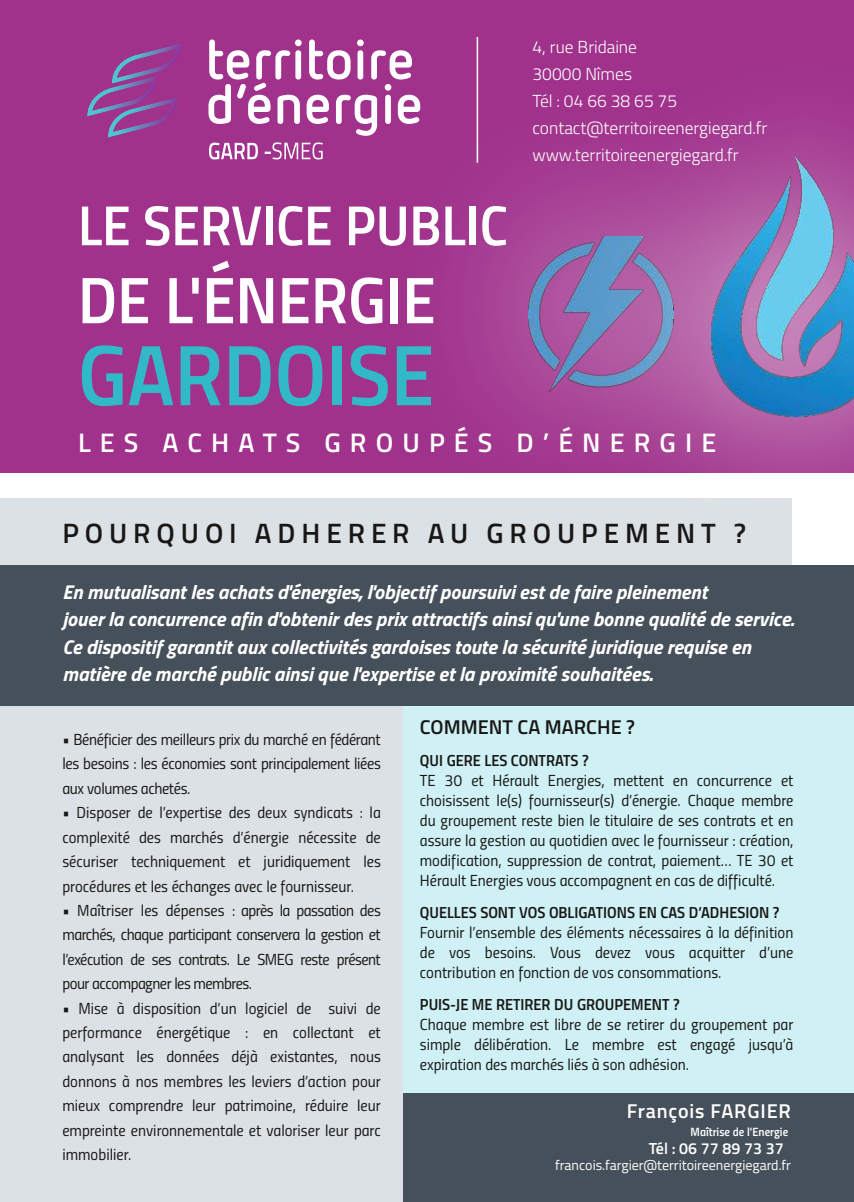
<style>
.page{position:relative;width:854px;height:1202px;background:#fff}
.page>*{position:absolute;margin:0;border:0;box-sizing:border-box;transform-origin:0 0}
.t1{font:86px "Titillium Semibold Upright";color:#32b9c8}
.t2{font:65.8px "Titillium Semibold Upright";color:#fff}
.t3{font:56.4px "Titillium Semibold Upright";color:#fff}
.t4{font:600 28px "Titillium";letter-spacing:.21em;color:#181715}
.t5{font:600 26.8px "Titillium";letter-spacing:.34em;color:#fff}
.t6{font:italic 700 20px/27.6px "Titillium";color:#fff}
.t7{font:600 20px "Titillium";color:#181715}
.t8{font:600 20px "Titillium";letter-spacing:.04em;color:#fff}
.t9{font:300 17.4px/27px "Titillium";color:#fff}
.t10{font:16px/24.4px "Titillium Regular Upright";letter-spacing:-.005em;color:#181715;text-align:justify}
.t11{font:16px "Titillium Semibold Upright";color:#181715}
.t12{font:600 16px "Titillium";color:#fff}
.t13{font:14px "Titillium";letter-spacing:-.005em;color:#fff}
.t14{font:12px "Titillium Semibold Upright";letter-spacing:.005em;color:#fff}
</style>
<div class="page">
<div style="left:0;top:499px;width:791px;height:703px;background:#dce1e5"></div>
<div style="left:403px;top:1084px;width:450px;height:118px;background:#46505a"></div>
<div style="left:0;top:0;width:853px;height:472px;background:#a0328c"></div>
<hr style="left:476px;top:37px;width:2px;height:126px;background:#fff">
<svg style="left:87px;top:44px;width:94px;height:94px"></svg>
<svg style="left:208px;top:40px;width:204px;height:94px"></svg>
<svg style="left:209px;top:142px;width:113px;height:18px"></svg>
<div style="left:403px;top:701px;width:450px;height:392px;background:#cff0f4"></div>
<div style="left:0;top:565px;width:853px;height:140px;background:#46505a"></div>
<svg style="left:358px;top:66px;width:183px;height:433px"></svg>
<img style="left:528px;top:236px;width:13px;height:158px">
<svg style="left:541px;top:122px;width:312px;height:443px"></svg>
<img style="left:711px;top:157px;width:142px;height:259px">
<p class="t9" style="left:532px;top:35px;width:236px">4, rue Bridaine<br>30000 Nîmes<br>Tél : 04 66 38 65 75 contact@territoireenergiegard.fr www.territoireenergiegard.fr</p>
<h3 class="t3" style="left:78px;top:203px;width:431px">LE SERVICE PUBLIC</h3>
<h2 class="t2" style="left:78px;top:274px;width:359px">DE L'ÉNERGIE</h2>
<h1 class="t1" style="left:78px;top:341px;width:357px">GARDOISE</h1>
<h3 class="t5" style="left:78px;top:431px;width:639px">LES ACHATS GROUPÉS D’ÉNERGIE</h3>
<h3 class="t4" style="left:62px;top:522px;width:685px">POURQUOI ADHERER AU GROUPEMENT ?</h3>
<p class="t6" style="left:62px;top:580px;width:732px">En mutualisant les achats d'énergies, l'objectif poursuivi est de faire pleinement<br>jouer la concurrence afin d'obtenir des prix attractifs ainsi qu'une bonne qualité de service.<br>Ce dispositif garantit aux collectivités gardoises toute la sécurité juridique requise en matière de marché public ainsi que l'expertise et la proximité souhaitées.</p>
<p class="t10" style="left:62px;top:729px;width:320px">• Bénéficier des meilleurs prix du marché en fédérant les besoins : les économies sont principalement liées aux volumes achetés.</p>
<p class="t10" style="left:62px;top:802px;width:320px">• Disposer de l’expertise des deux syndicats : la complexité des marchés d’énergie nécessite de sécuriser techniquement et juridiquement les procédures et les échanges avec le fournisseur.</p>
<p class="t10" style="left:62px;top:900px;width:320px">• Maîtriser les dépenses : après la passation des marchés, chaque participant conservera la gestion et l’exécution de ses contrats. Le SMEG reste présent pour accompagner les membres.</p>
<p class="t10" style="left:62px;top:997px;width:320px">• Mise à disposition d’un logiciel de suivi de performance énergétique : en collectant et analysant les données déjà existantes, nous donnons à nos membres les leviers d’action pour mieux comprendre leur patrimoine, réduire leur empreinte environnementale et valoriser leur parc immobilier.</p>
<p class="t7" style="left:420px;top:719px;width:216px">COMMENT CA MARCHE ?</p>
<p class="t11" style="left:420px;top:754px;width:170px">QUI GERE LES CONTRATS ?</p>
<p class="t10" style="left:420px;top:772px;width:375px;line-height:20px">TE 30 et Hérault Energies, mettent en concurrence et choisissent le(s) fournisseur(s) d’énergie. Chaque membre du groupement reste bien le titulaire de ses contrats et en assure la gestion au quotidien avec le fournisseur : création, modification, suppression de contrat, paiement… TE 30 et Hérault Energies vous accompagnent en cas de difficulté.</p>
<p class="t11" style="left:420px;top:906px;width:361px">QUELLES SONT VOS OBLIGATIONS EN CAS D’ADHESION ?</p>
<p class="t10" style="left:420px;top:924px;width:375px;line-height:20px">Fournir l’ensemble des éléments nécessaires à la définition de vos besoins. Vous devez vous acquitter d’une contribution en fonction de vos consommations.</p>
<p class="t11" style="left:420px;top:998px;width:261px">PUIS-JE ME RETIRER DU GROUPEMENT ?</p>
<p class="t10" style="left:420px;top:1016px;width:375px;line-height:20px">Chaque membre est libre de se retirer du groupement par simple délibération. Le membre est engagé jusqu’à expiration des marchés liés à son adhésion.</p>
<p class="t8" style="left:626px;top:1103px;width:165px">François FARGIER</p>
<p class="t14" style="left:690px;top:1127px;width:99px">Maîtrise de l'Energie</p>
<p class="t12" style="left:648px;top:1142px;width:136px">Tél : 06 77 89 73 37</p>
<p class="t13" style="left:555px;top:1159px;width:237px">francois.fargier@territoireenergiegard.fr</p>
</div>
